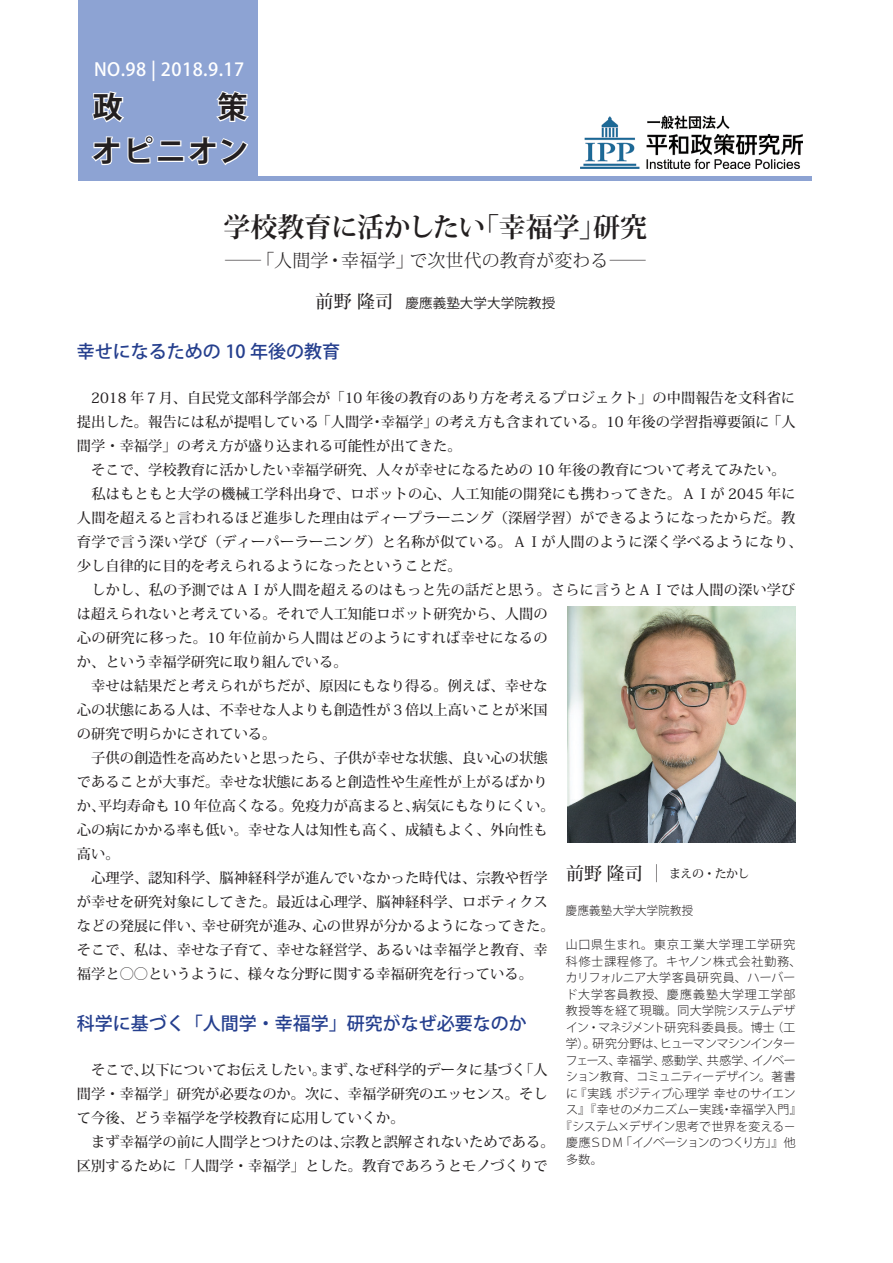
<style>
.page{position:relative;width:893px;height:1263px;background:#fff}
.page>*{position:absolute;margin:0;border:0;box-sizing:border-box;transform-origin:0 0}
.t1{font:700 30px/44px "Koz Go Pro";letter-spacing:.065em;color:#231f20;text-align:right}
.t2{font:700 27px "Koz Min Pro";letter-spacing:-.005em;color:#231f20}
.t3{font:500 18px "Koz Go Pro";color:#253f8e}
.t4{font:300 18px "Koz Min Pr 6 N";letter-spacing:.01em;color:#231f20}
.t5{font:500 18px "Koz Go Pro";letter-spacing:.025em;color:#fff}
.t6{font:500 14.25px/24px "Koz Min Pr 6 N";color:#231f20}
.t7{font:13.5px "Koz Go Pro";letter-spacing:.01em;color:#231f20}
.t8{font:300 12px "Koz Go Pr 6 N";color:#231f20}
.t9{font:500 12px "Koz Min Pro";letter-spacing:-.05em;color:#231f20}
.t10{font:300 12px "Koz Go Pr 6 N";color:#231f20;scale:.95 1}
.s1{font-weight:200}
.s2{font-family:"Koz Min Pro";font-weight:500;font-size:18px}
.s3{font-size:18px}
</style>
<div class="page">
<div style="left:78px;top:0;width:180px;height:179px;background:#8da3d3"></div>
<hr style="left:78px;top:176px;width:734px;height:4px;background:#8da3d3">
<svg style="left:81px;top:91px;width:356px;height:90px"></svg>
<img style="left:568px;top:607px;width:228px;height:235px">
<img style="left:581px;top:116px;width:221px;height:52px">
<p class="t5" style="left:94px;top:58px;width:152px">NO.98 | 2018.9.17</p>
<h1 class="t1" style="left:92px;top:87px;width:158px">策<br>オピニオン</h1>
<h1 class="t1" style="left:93px;top:87px;width:32px">政</h1>
<h2 class="t2" style="left:224px;top:207px;width:425px">学校教育に活かしたい「幸福学」研究</h2>
<p class="t4" style="left:225px;top:250px;width:422px"><span class="s1">―</span>「人間学・幸福学」で次世代の教育が変わる<span class="s1">―</span></p>
<p class="t7" style="left:316px;top:294px;width:241px"><span class="s2">前野 隆司</span> 慶應義塾大学大学院教授</p>
<p class="t3" style="left:77px;top:340px;width:265px">幸せになるための 10 年後の教育</p>
<p class="t6" style="left:77px;top:386px;width:727px">　2018 年７月、自民党文部科学部会が「10 年後の教育のあり方を考えるプロジェクト」の中間報告を文科省に提出した。報告には私が提唱している「人間学・幸福学」の考え方も含まれている。10 年後の学習指導要領に「人間学・幸福学」の考え方が盛り込まれる可能性が出てきた。<br>　そこで、学校教育に活かしたい幸福学研究、人々が幸せになるための 10 年後の教育について考えてみたい。　私はもともと大学の機械工学科出身で、ロボットの心、人工知能の開発にも携わってきた。ＡＩが 2045 年に人間を超えると言われるほど進歩した理由はディープラーニング（深層学習）ができるようになったからだ。教育学で言う深い学び（ディーパーラーニング）と名称が似ている。ＡＩが人間のように深く学べるようになり、少し自律的に目的を考えられるようになったということだ。<br>　しかし、私の予測ではＡＩが人間を超えるのはもっと先の話だと思う。さらに言うとＡＩでは人間の深い学びは超えられないと考えている。それで人工知能ロボット研究から、人間の<br>心の研究に移った。10 年位前から人間はどのようにすれば幸せになるの<br>か、という幸福学研究に取り組んでいる。<br>　幸せは結果だと考えられがちだが、原因にもなり得る。例えば、幸せな<br>心の状態にある人は、不幸せな人よりも創造性が３倍以上高いことが米国<br>の研究で明らかにされている。<br>　子供の創造性を高めたいと思ったら、子供が幸せな状態、良い心の状態<br>であることが大事だ。幸せな状態にあると創造性や生産性が上がるばかり<br>か、平均寿命も 10 年位高くなる。免疫力が高まると、病気にもなりにくい。<br>心の病にかかる率も低い。幸せな人は知性も高く、成績もよく、外向性も<br>高い。<br>　心理学、認知科学、脳神経科学が進んでいなかった時代は、宗教や哲学<br>が幸せを研究対象にしてきた。最近は心理学、脳神経科学、ロボティクス<br>などの発展に伴い、幸せ研究が進み、心の世界が分かるようになってきた。<br>そこで、私は、幸せな子育て、幸せな経営学、あるいは幸福学と教育、幸<br>福学と〇〇というように、様々な分野に関する幸福研究を行っている。</p>
<p class="t3" style="left:77px;top:1012px;width:451px">科学に基づく「人間学・幸福学」研究がなぜ必要なのか</p>
<p class="t6" style="left:77px;top:1058px;width:479px">　そこで、以下についてお伝えしたい。まず、なぜ科学的データに基づく「人間学・幸福学」研究が必要なのか。次に、幸福学研究のエッセンス。そして今後、どう幸福学を学校教育に応用していくか。<br>　まず幸福学の前に人間学とつけたのは、宗教と誤解されないためである。区別するために「人間学・幸福学」とした。教育であろうとモノづくりで</p>
<p class="t9" style="left:566px;top:865px;width:185px"><span class="s3">前野 隆司 ｜</span> まえの・たかし</p>
<p class="t10" style="left:566px;top:904px;width:135px;rotate:-1deg">慶應義塾大学大学院教授</p>
<p class="t8" style="left:566px;top:940px;width:231px;rotate:-1deg">山口県生まれ。東京工業大学理工学研究</p>
<p class="t8" style="left:566px;top:956px;width:237px;rotate:-1deg">科修士課程修了。キヤノン株式会社勤務、</p>
<p class="t8" style="left:566px;top:973px;width:231px;rotate:-1deg">カリフォルニア大学客員研究員、ハーバー</p>
<p class="t8" style="left:566px;top:989px;width:231px;rotate:-1deg">ド大学客員教授、慶應義塾大学理工学部</p>
<p class="t8" style="left:566px;top:1006px;width:231px;rotate:-1deg">教授等を経て現職。同大学院システムデザ</p>
<p class="t8" style="left:566px;top:1022px;width:231px;rotate:-1deg">イン・マネジメント研究科委員長。博士（工</p>
<p class="t8" style="left:566px;top:1039px;width:231px;rotate:-1deg">学）。研究分野は、ヒューマンマシンインター</p>
<p class="t8" style="left:566px;top:1055px;width:231px;rotate:-1deg">フェース、幸福学、感動学、共感学、イノベー</p>
<p class="t8" style="left:566px;top:1072px;width:231px;rotate:-1deg">ション教育、コミュニティーデザイン。著書</p>
<p class="t8" style="left:566px;top:1088px;width:231px;rotate:-1deg">に『実践ポジティブ心理学幸せのサイエン</p>
<p class="t8" style="left:566px;top:1105px;width:237px;rotate:-1deg">ス』『幸せのメカニズム－実践・幸福学入門』</p>
<p class="t8" style="left:560px;top:1121px;width:237px;rotate:-1deg">『システム×デザイン思考で世界を変える－</p>
<p class="t8" style="left:566px;top:1138px;width:231px;rotate:-1deg">慶應ＳＤＭ「イノベーションのつくり方」』他</p>
</div>
